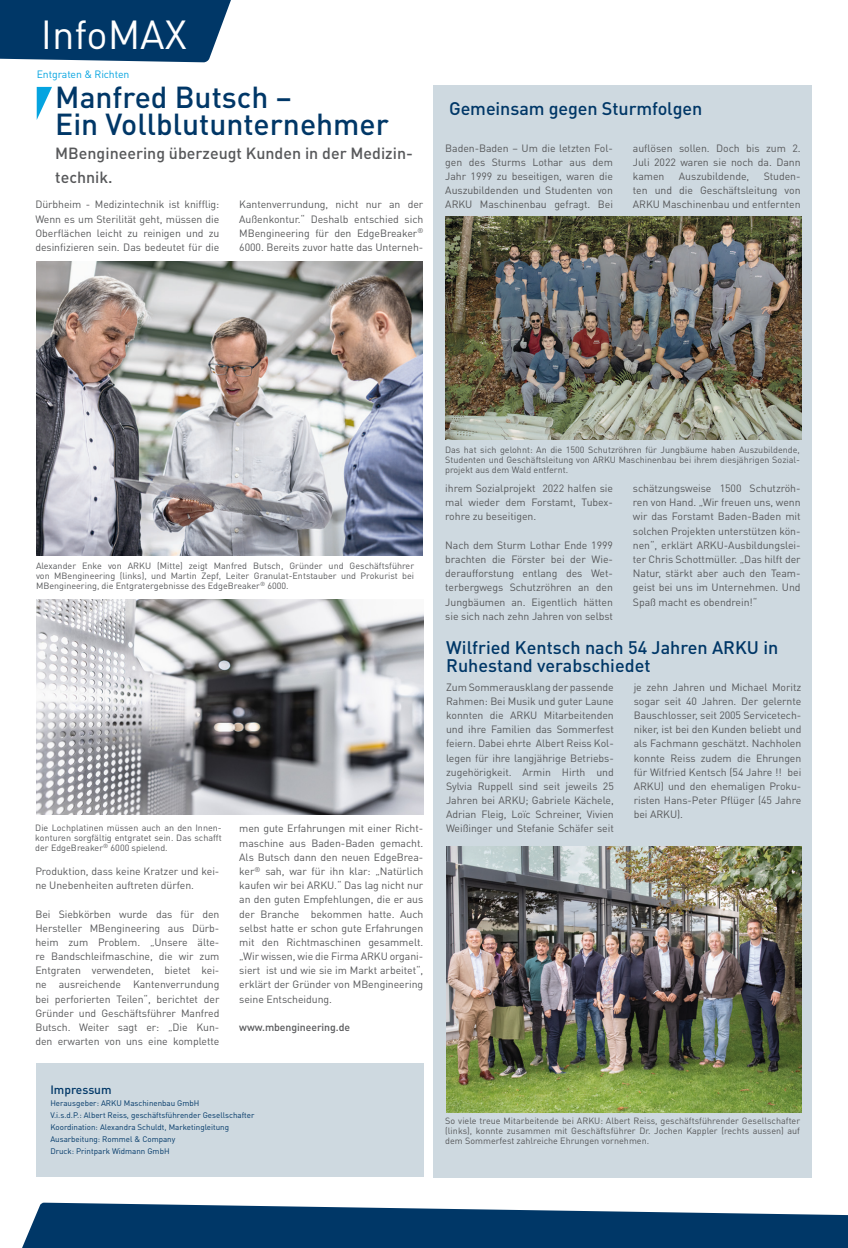
<style>
.page{position:relative;width:848px;height:1248px;background:#fff}
.page>*{position:absolute;margin:0;border:0;box-sizing:border-box;transform-origin:0 0}
.t1{font:40px "DIN Pro";color:#fff}
._1__Headline{font:500 30px "DIN Pro";color:#003767}
._1__Headline-2{font:500 18px/18px "DIN Pro";color:#003767}
._1__Headline-3{font:500 16px/24px "DIN Pro";color:#57585a}
.t2{font:500 12px "DIN Pro";color:#003767}
._4__Fließtext{font:10.5px/14.2px "DIN Pro";letter-spacing:-.005em;color:#57585a;text-align:justify}
._4__Fließtext-2{font:500 10.5px "DIN Pro";letter-spacing:-.005em;color:#57585a}
._4__Fließtext-3{font:10.5px "DIN Pro";letter-spacing:-.01em;color:#05a4e0}
._5__Bildunterschrift{font:9px/10px "DIN Pro";color:#57585a;text-align:justify}
.t3{font:8px "DIN Pro";color:#003767}
</style>
<div class="page">
<div style="left:434px;top:85px;width:378px;height:1091px;background:#ced9e0"></div>
<div style="left:36px;top:1063px;width:388px;height:113px;background:#ced9e0"></div>
<svg style="left:0;top:0;width:231px;height:62px;background:#114471"></svg>
<svg style="left:22px;top:1202px;width:826px;height:45px;background:#29577f"></svg>
<img style="left:446px;top:846px;width:355px;height:266px">
<svg style="left:37px;top:87px;width:15px;height:32px"></svg>
<img style="left:36px;top:261px;width:386px;height:295px">
<img style="left:446px;top:216px;width:355px;height:223px">
<img style="left:36px;top:599px;width:387px;height:215px">
<p class="t1" style="left:41px;top:8px;width:147px">InfoMAX</p>
<p class="_1__Headline" style="left:55px;top:77px;width:238px">Manfred Butsch –</p>
<p class="_1__Headline" style="left:55px;top:104px;width:335px">Ein Vollblutunternehmer</p>
<p class="_1__Headline-3" style="left:55px;top:141px;width:359px">MBengineering überzeugt Kunden in der Medizin&shy;technik.</p>
<p class="_4__Fließtext-3" style="left:37px;top:67px;width:94px">Entgraten &amp; Richten</p>
<p class="_4__Fließtext" style="left:35px;top:197px;width:185px">Dürbheim - Medizintechnik ist knifflig:<br>Wenn es um Sterilität geht, müssen die Oberflächen leicht zu reinigen und zu desinfizieren sein. Das bedeutet für die</p>
<p class="_4__Fließtext" style="left:239px;top:197px;width:185px">Kantenverrundung, nicht nur an der Außenkontur.“ Deshalb entschied sich MBengineering für den EdgeBreaker<sup>® </sup>6000. Bereits zuvor hatte das Unterneh-</p>
<p class="_1__Headline-2" style="left:449px;top:99px;width:255px">Gemeinsam gegen Sturmfolgen</p>
<p class="_4__Fließtext" style="left:445px;top:140px;width:169px">Baden-Baden – Um die letzten Fol&shy;gen des Sturms Lothar aus dem Jahr 1999 zu beseitigen, waren die Auszubildenden und Studenten von ARKU Maschinenbau gefragt. Bei</p>
<p class="_4__Fließtext" style="left:633px;top:140px;width:169px">auflösen sollen. Doch bis zum 2.<br>Juli 2022 waren sie noch da. Dann kamen</p>
<p class="_4__Fließtext" style="left:633px;top:169px;width:169px;text-indent:131px">Studen&shy;ten und die Geschäftsleitung von ARKU Maschinenbau und entfernten</p>
<p class="_4__Fließtext" style="left:679px;top:169px;width:72px">Auszubildende,</p>
<p class="_5__Bildunterschrift" style="left:36px;top:560px;width:379px">Alexander Enke von ARKU (Mitte) zeigt Manfred Butsch, Gründer und Geschäftsführer von MBengineering (links), und Martin Zepf, Leiter Granulat-Entstauber und Prokurist bei MBengineering, die Entgratergebnisse des EdgeBreaker<sup>®</sup> 6000.</p>
<p class="_5__Bildunterschrift" style="left:35px;top:822px;width:188px">Die Lochplatinen müssen auch an den Innen&shy;konturen sorgfältig entgratet sein. Das schafft der EdgeBreaker<sup>®</sup> 6000 spielend.</p>
<p class="_4__Fließtext" style="left:35px;top:863px;width:185px">Produktion, dass keine Kratzer und kei&shy;ne Unebenheiten auftreten dürfen.</p>
<p class="_4__Fließtext" style="left:35px;top:906px;width:185px">Bei Siebkörben wurde das für den Hersteller MBengineering aus Dürb&shy;heim zum Problem. „Unsere älte&shy;re Bandschleifmaschine, die wir zum Entgraten verwendeten, bietet kei&shy;ne ausreichende Kantenverrundung bei perforierten Teilen“, berichtet der Gründer und Geschäftsführer Manfred Butsch. Weiter sagt er: „Die Kun&shy;den erwarten von uns eine komplette</p>
<p class="_4__Fließtext" style="left:239px;top:821px;width:185px">men gute Erfahrungen mit einer Richt&shy;maschine aus Baden-Baden gemacht.<br>Als Butsch dann den neuen EdgeBrea&shy;ker<sup>®</sup> sah, war für ihn klar: „Natürlich kaufen wir bei ARKU.“ Das lag nicht nur an den guten Empfehlungen, die er aus der Branche bekommen hatte. Auch selbst hatte er schon gute Erfahrungen mit den Richtmaschinen gesammelt. „Wir wissen, wie die Firma ARKU organi&shy;siert ist und wie sie im Markt arbeitet“, erklärt der Gründer von MBengineering seine Entscheidung.</p>
<p class="_4__Fließtext-2" style="left:239px;top:1019px;width:112px">www.mbengineering.de</p>
<p class="t2" style="left:50px;top:1081px;width:63px">Impressum</p>
<p class="t3" style="left:50px;top:1097px;width:151px">Herausgeber: ARKU Maschinenbau GmbH</p>
<p class="t3" style="left:50px;top:1109px;width:206px">V.i.s.d.P.: Albert Reiss, geschäftsführender Gesellschafter</p>
<p class="t3" style="left:50px;top:1121px;width:180px">Koordination: Alexandra Schuldt, Marketingleitung</p>
<p class="t3" style="left:50px;top:1133px;width:126px">Ausarbeitung: Rommel &amp; Company</p>
<p class="t3" style="left:50px;top:1145px;width:121px">Druck: Printpark Widmann GmbH</p>
<p class="_5__Bildunterschrift" style="left:445px;top:445px;width:356px">Das hat sich gelohnt: An die 1500 Schutzröhren für Jungbäume haben Auszubildende, Studenten und Geschäftsleitung von ARKU Maschinenbau bei ihrem diesjährigen Sozial&shy;projekt aus dem Wald entfernt.</p>
<p class="_4__Fließtext" style="left:445px;top:480px;width:169px">ihrem Sozialprojekt 2022 halfen sie mal wieder dem Forstamt, Tubex&shy;rohre zu beseitigen.</p>
<p class="_4__Fließtext" style="left:445px;top:537px;width:169px">Nach dem Sturm Lothar Ende 1999 brachten die Förster bei der Wie&shy;deraufforstung entlang des Wet&shy;terbergwegs Schutzröhren an den Jungbäumen an. Eigentlich hätten sie sich nach zehn Jahren von selbst</p>
<p class="_4__Fließtext" style="left:633px;top:480px;width:169px">schätzungsweise 1500 Schutzröh&shy;ren von Hand. „Wir freuen uns, wenn wir das Forstamt Baden-Baden mit solchen Projekten unterstützen kön&shy;nen“, erklärt ARKU-Ausbildungslei&shy;ter Chris Schottmüller. „Das hilft der Natur, stärkt aber auch den Team&shy;geist bei uns im Unternehmen. Und Spaß macht es obendrein!“</p>
<p class="_1__Headline-2" style="left:446px;top:637px;width:333px">Wilfried Kentsch nach 54 Jahren ARKU in<br>Ruhestand verabschiedet</p>
<p class="_4__Fließtext" style="left:446px;top:679px;width:169px">Zum Sommerausklang der passende Rahmen: Bei Musik und guter Laune konnten die ARKU Mitarbeitenden und ihre Familien das Sommerfest feiern. Dabei ehrte Albert Reiss Kol&shy;legen für ihre langjährige Betriebs&shy;zugehörigkeit. Armin Hirth und Sylvia Ruppell sind seit jeweils 25<br>Jahren bei ARKU; Gabriele Kächele, Adrian Fleig, Loïc Schreiner, Vivien Weißinger und Stefanie Schäfer seit</p>
<p class="_4__Fließtext" style="left:633px;top:679px;width:169px">je zehn Jahren und Michael Moritz sogar seit 40 Jahren. Der gelernte Bauschlosser, seit 2005 Servicetech&shy;niker, ist bei den Kunden beliebt und als Fachmann geschätzt. Nachholen konnte Reiss zudem die Ehrungen für Wilfried Kentsch (54 Jahre !! bei ARKU) und den ehemaligen Proku&shy;risten Hans-Peter Pflüger (45 Jahre bei ARKU).</p>
<p class="_5__Bildunterschrift" style="left:445px;top:1114px;width:356px">So viele treue Mitarbeitende bei ARKU: Albert Reiss, geschäftsführender Gesellschafter (links), konnte zusammen mit Geschäftsführer Dr. Jochen Kappler (rechts aussen) auf dem Sommerfest zahlreiche Ehrungen vornehmen.</p>
</div>
